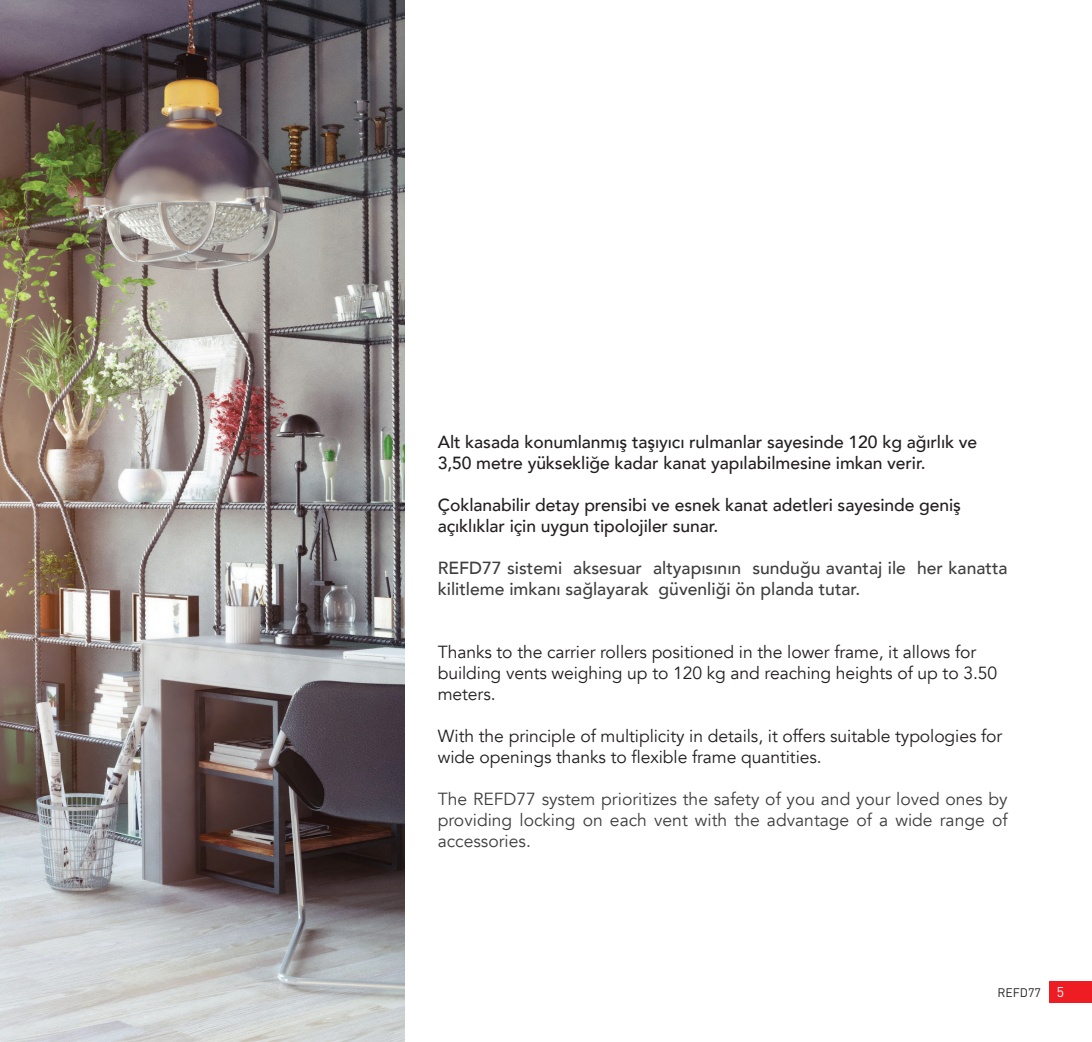
<style>
.page{position:relative;width:1092px;height:1042px;background:#fff}
.page>*{position:absolute;margin:0;border:0;box-sizing:border-box;transform-origin:0 0}
.t1{font:17.5px/21px "Avenir";letter-spacing:-.005em;color:#231f20}
.t2{font:500 17.5px/21px "Avenir";letter-spacing:-.005em;color:#231f20}
.t3{font:17.5px/21px "Avenir";color:#3e3e3f;text-align:justify}
.t4{font:500 17.5px/21px "Avenir";color:#3e3e3f}
.t5{font:12.25px "DIN Pro";color:#231f20}
.s1{font-size:14px;color:#fff}
</style>
<div class="page">
<div style="left:1049px;top:981px;width:42px;height:22px;background:#ed1d23"></div>
<img style="left:0;top:0;width:404px;height:1042px">
<p class="t2" style="left:438px;top:430px;width:541px">Alt kasada konumlanmış taşıyıcı rulmanlar sayesinde 120 kg ağırlık ve<br>3,50 metre yüksekliğe kadar kanat yapılabilmesine imkan verir.</p>
<p class="t2" style="left:438px;top:493px;width:524px">Çoklanabilir detay prensibi ve esnek kanat adetleri sayesinde geniş açıklıklar için uygun tipolojiler sunar.</p>
<p class="t4" style="left:438px;top:556px;width:571px">REFD77 sistemi aksesuar altyapısının sunduğu avantaj ile her kanatta kilitleme imkanı sağlayarak güvenliği ön planda tutar.</p>
<p class="t1" style="left:438px;top:642px;width:561px">Thanks to the carrier rollers positioned in the lower frame, it allows for building vents weighing up to 120 kg and reaching heights of up to 3.50 meters.</p>
<p class="t1" style="left:438px;top:726px;width:566px">With the principle of multiplicity in details, it offers suitable typologies for wide openings thanks to flexible frame quantities.</p>
<p class="t3" style="left:438px;top:789px;width:571px">The REFD77 system prioritizes the safety of you and your loved ones by providing locking on each vent with the advantage of a wide range of accessories.</p>
<p class="t5" style="left:997px;top:983px;width:68px">REFD77 <span class="s1">5</span></p>
</div>
